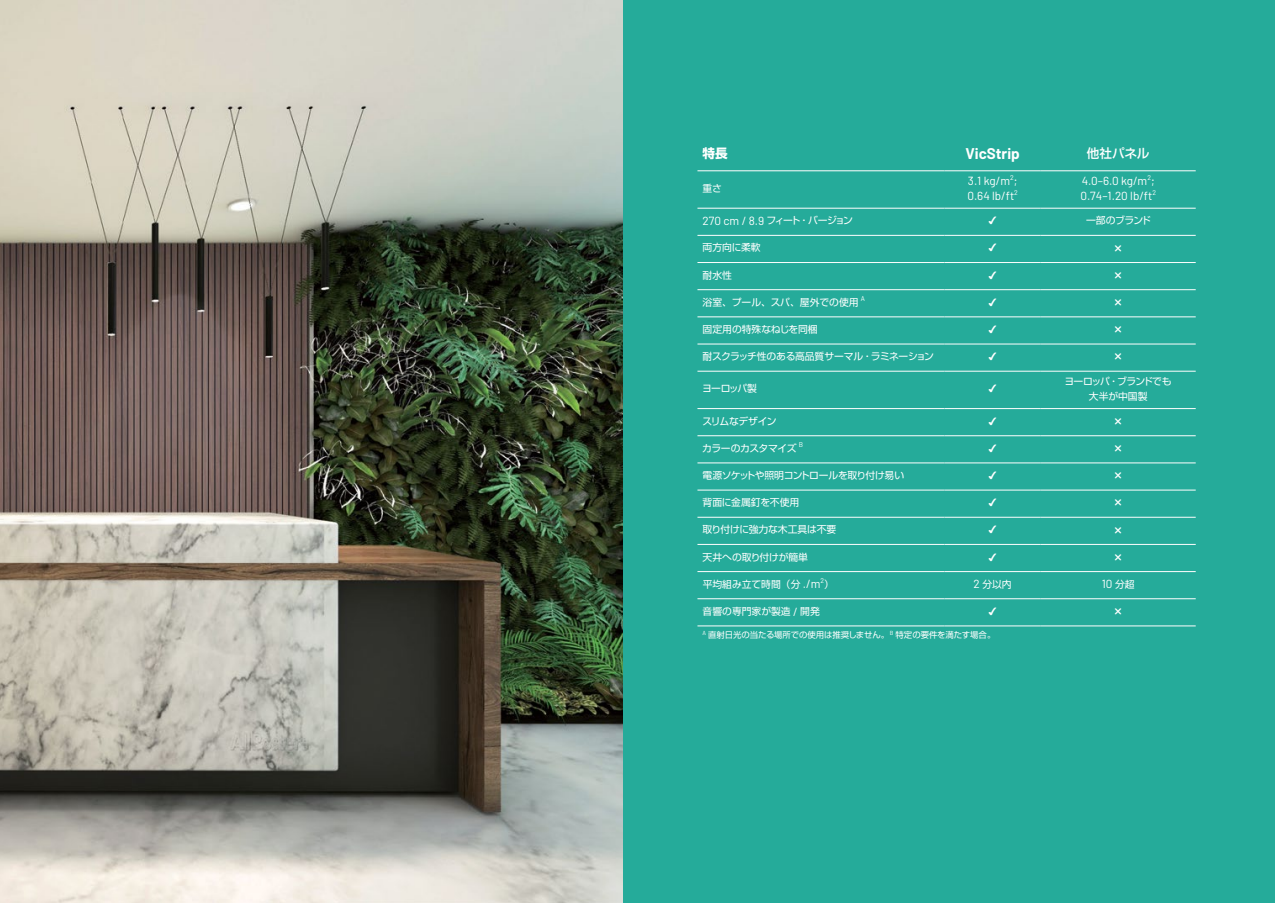
<style>
.page{position:relative;width:1275px;height:903px;background:#fff}
.page>*{position:absolute;margin:0;border:0;box-sizing:border-box;transform-origin:0 0}
.t1{font:700 15.05px "Barlow";color:#fff}
.t2{font:500 12.6px "Shin Go Pro";letter-spacing:-.005em;color:#fff}
.t3{font:700 12.6px "Shin Go Pro";color:#fff}
.t4{font:11.72px/14.7px "Barlow";color:#fff}
.t5{font:9.8px/14.7px "Shin Go Pro";letter-spacing:-.02em;color:#fff;text-align:center}
.t6{font:9.8px "Shin Go Pro";color:#fff}
.t7{font:9.8px "Shin Go Pro";letter-spacing:-.04em;color:#fff}
.t8{font:9.8px "Shin Go Pro";letter-spacing:-.155em;color:#fff}
.t9{font:9.8px "Arial Unicode MS";color:#fff}
.t10{font:8.4px "Shin Go Pro";letter-spacing:-.01em;color:#fff}
.s1{font-family:"Barlow";font-size:11.72px}
.s2{font-family:"Shin Go Pro";font-size:9.8px}
</style>
<div class="page">
<img style="left:0;top:0;width:624px;height:903px">
<div style="left:624px;top:0;width:651px;height:903px;background:#25ab9a"></div>
<hr style="left:697px;top:170px;width:248px;height:1px;background:#fff">
<hr style="left:945px;top:170px;width:96px;height:1px;background:#fff">
<hr style="left:1041px;top:170px;width:155px;height:1px;background:#fff">
<hr style="left:697px;top:208px;width:248px;height:1px;background:#fff">
<hr style="left:945px;top:208px;width:96px;height:1px;background:#fff">
<hr style="left:1041px;top:208px;width:155px;height:1px;background:#fff">
<hr style="left:697px;top:235px;width:248px;height:1px;background:#fff">
<hr style="left:945px;top:235px;width:96px;height:1px;background:#fff">
<hr style="left:1041px;top:235px;width:155px;height:1px;background:#fff">
<hr style="left:697px;top:262px;width:248px;height:1px;background:#fff">
<hr style="left:945px;top:262px;width:96px;height:1px;background:#fff">
<hr style="left:1041px;top:262px;width:155px;height:1px;background:#fff">
<hr style="left:697px;top:289px;width:248px;height:1px;background:#fff">
<hr style="left:945px;top:289px;width:96px;height:1px;background:#fff">
<hr style="left:1041px;top:289px;width:155px;height:1px;background:#fff">
<hr style="left:697px;top:316px;width:248px;height:1px;background:#fff">
<hr style="left:945px;top:316px;width:96px;height:1px;background:#fff">
<hr style="left:1041px;top:316px;width:155px;height:1px;background:#fff">
<hr style="left:697px;top:344px;width:248px;height:1px;background:#fff">
<hr style="left:945px;top:344px;width:96px;height:1px;background:#fff">
<hr style="left:1041px;top:344px;width:155px;height:1px;background:#fff">
<hr style="left:697px;top:371px;width:248px;height:1px;background:#fff">
<hr style="left:945px;top:371px;width:96px;height:1px;background:#fff">
<hr style="left:1041px;top:371px;width:155px;height:1px;background:#fff">
<hr style="left:697px;top:408px;width:248px;height:1px;background:#fff">
<hr style="left:945px;top:408px;width:96px;height:1px;background:#fff">
<hr style="left:1041px;top:408px;width:155px;height:1px;background:#fff">
<hr style="left:697px;top:435px;width:248px;height:1px;background:#fff">
<hr style="left:945px;top:435px;width:96px;height:1px;background:#fff">
<hr style="left:1041px;top:435px;width:155px;height:1px;background:#fff">
<hr style="left:697px;top:462px;width:248px;height:1px;background:#fff">
<hr style="left:945px;top:462px;width:96px;height:1px;background:#fff">
<hr style="left:1041px;top:462px;width:155px;height:1px;background:#fff">
<hr style="left:697px;top:490px;width:248px;height:1px;background:#fff">
<hr style="left:945px;top:490px;width:96px;height:1px;background:#fff">
<hr style="left:1041px;top:490px;width:155px;height:1px;background:#fff">
<hr style="left:697px;top:517px;width:248px;height:1px;background:#fff">
<hr style="left:945px;top:517px;width:96px;height:1px;background:#fff">
<hr style="left:1041px;top:517px;width:155px;height:1px;background:#fff">
<hr style="left:697px;top:544px;width:248px;height:1px;background:#fff">
<hr style="left:945px;top:544px;width:96px;height:1px;background:#fff">
<hr style="left:1041px;top:544px;width:155px;height:1px;background:#fff">
<hr style="left:697px;top:571px;width:248px;height:1px;background:#fff">
<hr style="left:945px;top:571px;width:96px;height:1px;background:#fff">
<hr style="left:1041px;top:571px;width:155px;height:1px;background:#fff">
<hr style="left:697px;top:598px;width:248px;height:1px;background:#fff">
<hr style="left:945px;top:598px;width:96px;height:1px;background:#fff">
<hr style="left:1041px;top:598px;width:155px;height:1px;background:#fff">
<hr style="left:697px;top:625px;width:248px;height:1px;background:#fff">
<hr style="left:945px;top:625px;width:96px;height:1px;background:#fff">
<hr style="left:1041px;top:625px;width:155px;height:1px;background:#fff">
<p class="t3" style="left:703px;top:143px;width:27px">特長</p>
<h1 class="t1" style="left:965px;top:143px;width:56px">VicStrip</h1>
<p class="t2" style="left:1087px;top:143px;width:64px">他社パネル</p>
<p class="t5" style="left:703px;top:180px;width:21px">重さ</p>
<p class="t4" style="left:967px;top:173px;width:52px">3.1 kg/m<sup>2</sup>;<br>0.64 lb/ft<sup>2</sup></p>
<p class="t4" style="left:1080px;top:173px;width:77px">4.0–6.0 kg/m<sup>2</sup>;<br>0.74–1.20 lb/ft<sup>2</sup></p>
<p class="t8" style="left:703px;top:212px;width:152px"><span class="s1">270 cm / 8.9</span> フィート・バージョン</p>
<p class="t9" style="left:988px;top:214px;width:10px">✔</p>
<p class="t7" style="left:1086px;top:212px;width:66px">一部のブランド</p>
<p class="t5" style="left:703px;top:239px;width:60px">両方向に柔軟</p>
<p class="t9" style="left:988px;top:241px;width:10px">✔</p>
<p class="t5" style="left:703px;top:266px;width:31px">耐水性</p>
<p class="t9" style="left:988px;top:268px;width:10px">✔</p>
<p class="t6" style="left:703px;top:294px;width:164px">浴室、プール、スパ、屋外での使用 <sup>A</sup></p>
<p class="t9" style="left:988px;top:295px;width:10px">✔</p>
<p class="t6" style="left:703px;top:321px;width:117px">固定用の特殊なねじを同梱</p>
<p class="t9" style="left:988px;top:322px;width:10px">✔</p>
<p class="t5" style="left:703px;top:348px;width:233px">耐スクラッチ性のある高品質サーマル・ラミネーション</p>
<p class="t9" style="left:988px;top:349px;width:10px">✔</p>
<p class="t5" style="left:702px;top:380px;width:57px">ヨーロッパ製</p>
<p class="t9" style="left:988px;top:382px;width:10px">✔</p>
<p class="t5" style="left:1064px;top:373px;width:109px">ヨーロッパ・ブランドでも大半が中国製</p>
<p class="t5" style="left:702px;top:412px;width:76px">スリムなデザイン</p>
<p class="t9" style="left:988px;top:414px;width:10px">✔</p>
<p class="t5" style="left:702px;top:439px;width:102px">カラーのカスタマイズ <sup>B</sup></p>
<p class="t9" style="left:988px;top:441px;width:10px">✔</p>
<p class="t7" style="left:703px;top:467px;width:203px">電源ソケットや照明コントロールを取り付け易い</p>
<p class="t9" style="left:988px;top:468px;width:10px">✔</p>
<p class="t6" style="left:703px;top:494px;width:98px">背面に金属釘を不使用</p>
<p class="t9" style="left:988px;top:496px;width:10px">✔</p>
<p class="t5" style="left:703px;top:521px;width:135px">取り付けに強力な木工具は不要</p>
<p class="t9" style="left:988px;top:523px;width:10px">✔</p>
<p class="t5" style="left:703px;top:548px;width:107px">天井への取り付けが簡単</p>
<p class="t9" style="left:988px;top:550px;width:10px">✔</p>
<p class="t6" style="left:703px;top:576px;width:133px">平均組み立て時間（分 <span class="s1">./m</span><sup>2</sup>）</p>
<p class="t5" style="left:974px;top:575px;width:40px"><span class="s1">2</span> 分以内</p>
<p class="t4" style="left:1102px;top:576px;width:34px">10 <span class="s2">分超</span></p>
<p class="t6" style="left:703px;top:603px;width:119px">音響の専門家が製造 <span class="s1">/</span> 開発</p>
<p class="t9" style="left:988px;top:604px;width:10px">✔</p>
<p class="t10" style="left:703px;top:628px;width:294px"><sup>A</sup> 直射日光の当たる場所での使用は推奨しません。<sup>B</sup> 特定の要件を満たす場合。</p>
</div>
